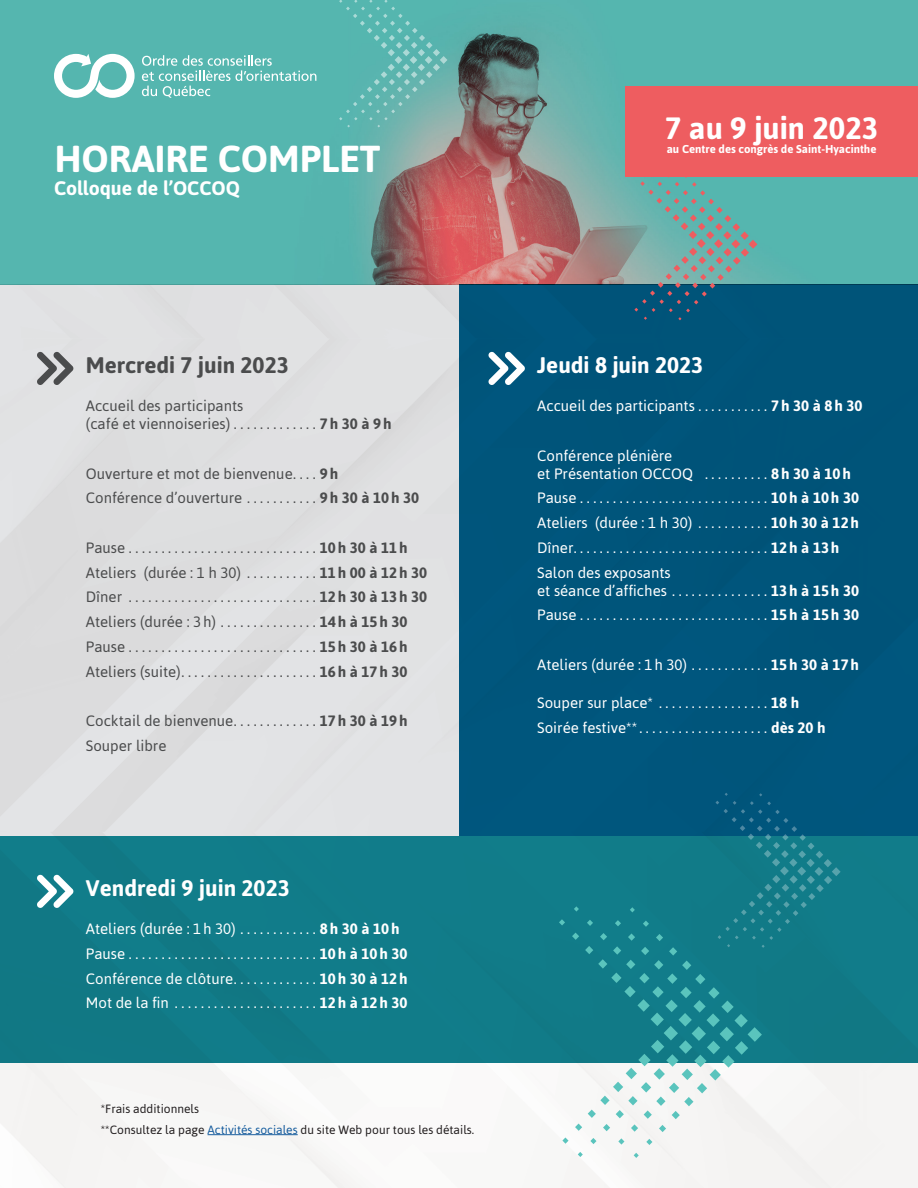
<style>
.page{position:relative;width:918px;height:1188px;background:#fff}
.page>*{position:absolute;margin:0;border:0;box-sizing:border-box;transform-origin:0 0}
.t1{font:700 37.5px "Asap";color:#fff}
.t2{font:700 30.75px "Asap";color:#fff}
.date{font:700 22.5px "Asap";color:#fff}
.date-2{font:700 22.5px "Asap";color:#4b4c4d}
.t3{font:700 19.5px "Asap";color:#fff}
.texte{font:15px/18px "Asap";color:#fff}
.texte-2{font:15px/18px "Asap";color:#4b4c4d}
.texte-3{font:12px "Asap";color:#231f20}
.t4{font:700 11.4px "Asap";color:#fff}
.s1{font-weight:700}
.s2{color:#175d9e}
</style>
<div class="page">
<svg style="left:0;top:0;width:918px;height:284px;background:#66a6a0"></svg>
<div style="left:0;top:284px;width:459px;height:552px;background:#e5e6e8"></div>
<div style="left:459px;top:284px;width:459px;height:552px;background:#005880"></div>
<div style="left:0;top:836px;width:918px;height:227px;background:#127e8c"></div>
<svg style="left:632px;top:177px;width:125px;height:143px"></svg>
<div style="left:625px;top:86px;width:293px;height:91px;background:#ee5d60"></div>
<svg style="left:634px;top:1153px;width:5px;height:5px"></svg>
<svg style="left:646px;top:1139px;width:6px;height:6px"></svg>
<svg style="left:618px;top:1138px;width:6px;height:7px"></svg>
<svg style="left:578px;top:1152px;width:5px;height:5px"></svg>
<svg style="left:590px;top:1138px;width:6px;height:6px"></svg>
<svg style="left:562px;top:1138px;width:7px;height:6px"></svg>
<svg style="left:572px;top:793px;width:269px;height:339px"></svg>
<svg style="left:559px;top:919px;width:6px;height:6px"></svg>
<svg style="left:339px;top:0;width:109px;height:127px;background:#63b7b1"></svg>
<svg style="left:142px;top:55px;width:174px;height:43px;background:#6ec0bb"></svg>
<svg style="left:54px;top:54px;width:81px;height:44px"></svg>
<svg style="left:37px;top:352px;width:37px;height:33px"></svg>
<svg style="left:488px;top:352px;width:37px;height:33px"></svg>
<hr style="left:208px;top:1134px;width:90px;height:1px;background:#175d9e">
<svg style="left:37px;top:874px;width:37px;height:34px"></svg>
<p class="t1" style="left:54px;top:137px;width:328px">HORAIRE COMPLET</p>
<p class="t3" style="left:54px;top:177px;width:187px">Colloque de l’OCCOQ</p>
<p class="date-2" style="left:86px;top:352px;width:204px">Mercredi 7 juin 2023</p>
<p class="texte-2" style="left:86px;top:397px;width:307px">Accueil des participants<br>(café et viennoiseries) . . . . . . . . . . . . . <span class="s1">7h 30 à 9h</span></p>
<p class="texte-2" style="left:86px;top:464px;width:254px">Ouverture et mot de bienvenue . . . . <span class="s1">9h</span></p>
<p class="texte-2" style="left:86px;top:489px;width:335px">Conférence d’ouverture . . . . . . . . . . . <span class="s1">9h 30 à 10h 30</span></p>
<p class="texte-2" style="left:86px;top:538px;width:323px">Pause . . . . . . . . . . . . . . . . . . . . . . . . . . . . . <span class="s1">10h 30 à 11h</span></p>
<p class="texte-2" style="left:86px;top:563px;width:343px">Ateliers (durée : 1 h 30) . . . . . . . . . . . <span class="s1">11h 00 à 12h 30</span></p>
<p class="texte-2" style="left:86px;top:588px;width:343px">Dîner . . . . . . . . . . . . . . . . . . . . . . . . . . . . . <span class="s1">12h 30 à 13h 30</span></p>
<p class="texte-2" style="left:86px;top:613px;width:323px">Ateliers (durée : 3h) . . . . . . . . . . . . . . . <span class="s1">14h à 15h 30</span></p>
<p class="texte-2" style="left:86px;top:637px;width:323px">Pause . . . . . . . . . . . . . . . . . . . . . . . . . . . . . <span class="s1">15h 30 à 16h</span></p>
<p class="texte-2" style="left:86px;top:662px;width:323px">Ateliers (suite) . . . . . . . . . . . . . . . . . . . . . <span class="s1">16h à 17h 30</span></p>
<p class="texte-2" style="left:86px;top:712px;width:323px">Cocktail de bienvenue . . . . . . . . . . . . . <span class="s1">17h 30 à 19h</span></p>
<p class="texte-2" style="left:86px;top:736px;width:82px">Souper libre</p>
<p class="date" style="left:86px;top:875px;width:205px">Vendredi 9 juin 2023</p>
<p class="texte" style="left:86px;top:920px;width:315px">Ateliers (durée : 1h 30) . . . . . . . . . . . . <span class="s1">8h 30 à 10h</span></p>
<p class="texte" style="left:86px;top:944px;width:323px">Pause . . . . . . . . . . . . . . . . . . . . . . . . . . . . . <span class="s1">10h à 10h 30</span></p>
<p class="texte" style="left:86px;top:969px;width:323px">Conférence de clôture . . . . . . . . . . . . . <span class="s1">10h 30 à 12h</span></p>
<p class="texte" style="left:86px;top:994px;width:323px">Mot de la fin . . . . . . . . . . . . . . . . . . . . . . <span class="s1">12h à 12h 30</span></p>
<p class="texte-3" style="left:101px;top:1102px;width:100px">*Frais additionnels</p>
<p class="texte-3" style="left:101px;top:1123px;width:374px">**Consultez la page <span class="s2">Activités sociales</span> du site Web pour tous les détails.</p>
<p class="t2" style="left:665px;top:110px;width:215px">7 au 9 juin 2023</p>
<p class="t4" style="left:667px;top:142px;width:211px">au Centre des congrès de Saint-Hyacinthe</p>
<p class="date" style="left:537px;top:352px;width:168px">Jeudi 8 juin 2023</p>
<p class="texte" style="left:537px;top:397px;width:327px">Accueil des participants . . . . . . . . . . . <span class="s1">7h 30 à 8h 30</span></p>
<p class="texte" style="left:537px;top:446px;width:315px">Conférence plénière<br>et Présentation OCCOQ . . . . . . . . . . <span class="s1">8h 30 à 10h</span></p>
<p class="texte" style="left:537px;top:489px;width:323px">Pause . . . . . . . . . . . . . . . . . . . . . . . . . . . . . <span class="s1">10h à 10h 30</span></p>
<p class="texte" style="left:537px;top:514px;width:323px">Ateliers (durée : 1 h 30) . . . . . . . . . . . <span class="s1">10h 30 à 12h</span></p>
<p class="texte" style="left:537px;top:538px;width:304px">Dîner . . . . . . . . . . . . . . . . . . . . . . . . . . . . . . <span class="s1">12h à 13h</span></p>
<p class="texte" style="left:537px;top:563px;width:323px">Salon des exposants<br>et séance d’affiches . . . . . . . . . . . . . . . <span class="s1">13h à 15h 30</span></p>
<p class="texte" style="left:537px;top:606px;width:323px">Pause . . . . . . . . . . . . . . . . . . . . . . . . . . . . . <span class="s1">15h à 15h 30</span></p>
<p class="texte" style="left:537px;top:655px;width:323px">Ateliers (durée : 1h 30) . . . . . . . . . . . . <span class="s1">15h 30 à 17h</span></p>
<p class="texte" style="left:537px;top:694px;width:264px">Souper sur place* . . . . . . . . . . . . . . . . . <span class="s1">18 h</span></p>
<p class="texte" style="left:537px;top:718px;width:290px">Soirée festive** . . . . . . . . . . . . . . . . . . . . <span class="s1">dès 20 h</span></p>
</div>
